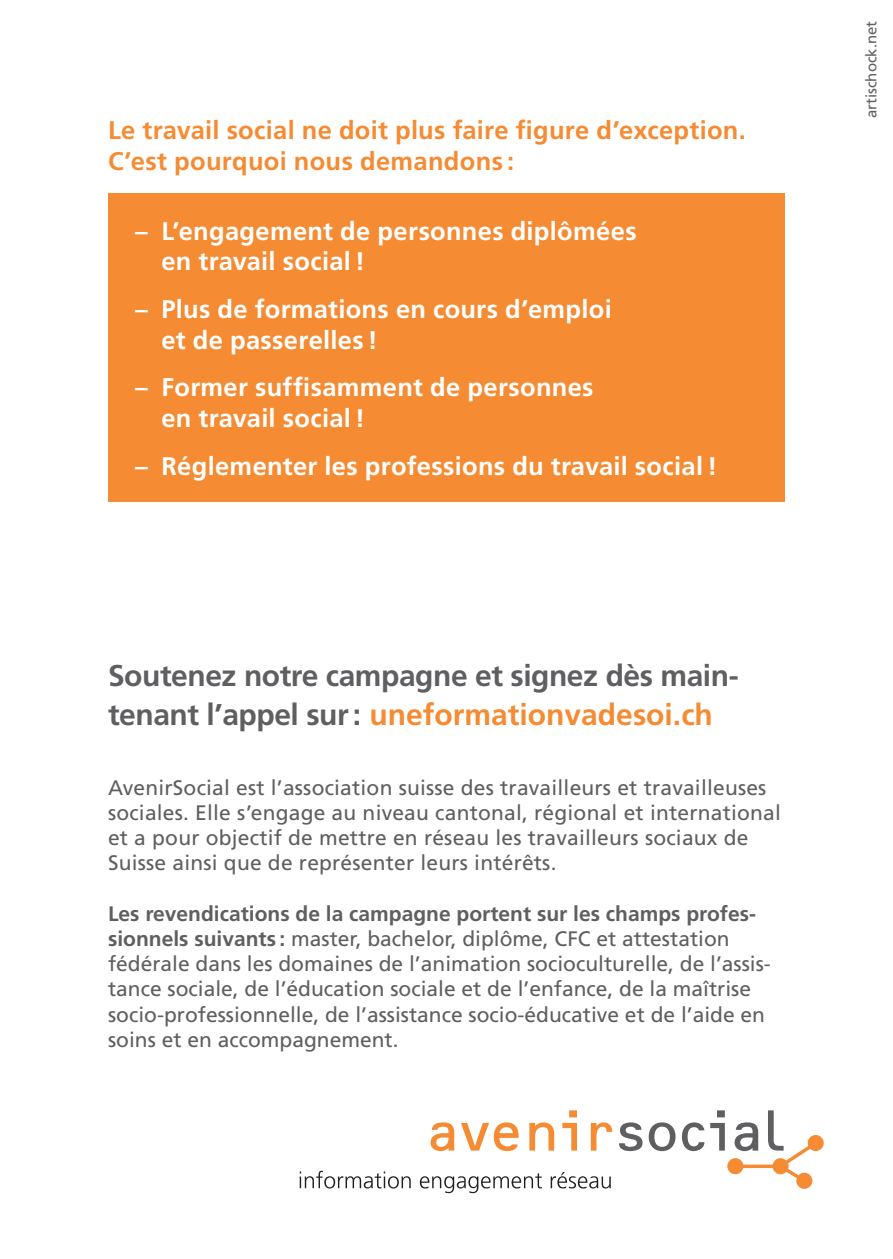
<style>
.page{position:relative;width:893px;height:1259px;background:#fff}
.page>*{position:absolute;margin:0;border:0;box-sizing:border-box;transform-origin:0 0}
.t1{font:700 30px/39px "Frutiger LT Std";letter-spacing:-.015em;color:#5f5f62}
.t2{font:700 25.5px/30.6px "Frutiger LT Std";letter-spacing:.01em;color:#fff}
.t3{font:700 25.5px/30.6px "Frutiger LT Std";letter-spacing:.01em;color:#f58b32}
.t4{font:21px/25.2px "Frutiger LT Std";color:#5f5f62}
.t5{font:15px "Frutiger LT Std";color:#5f5f62}
.s1{color:#f58b32}
.s2{font-weight:700}
</style>
<div class="page">
<div style="left:108px;top:193px;width:677px;height:309px;background:#f58b32"></div>
<svg style="left:431px;top:1122px;width:23px;height:29px"></svg>
<svg style="left:461px;top:1122px;width:58px;height:29px"></svg>
<svg style="left:529px;top:1122px;width:25px;height:28px"></svg>
<svg style="left:562px;top:1110px;width:15px;height:40px"></svg>
<svg style="left:591px;top:1122px;width:21px;height:28px"></svg>
<svg style="left:619px;top:1122px;width:23px;height:29px"></svg>
<svg style="left:649px;top:1122px;width:26px;height:29px"></svg>
<svg style="left:682px;top:1122px;width:22px;height:29px"></svg>
<svg style="left:710px;top:1110px;width:114px;height:78px"></svg>
<svg style="left:300px;top:1170px;width:311px;height:23px"></svg>
<p class="t3" style="left:108px;top:115px;width:639px">Le travail social ne doit plus faire figure d’exception.<br>C’est pourquoi nous demandons :</p>
<p class="t2" style="left:161px;top:216px;width:477px;text-indent:-26px">– L’engagement de personnes diplômées en travail social !</p>
<p class="t2" style="left:161px;top:294px;width:452px;text-indent:-26px">– Plus de formations en cours d’emploi et de passerelles !</p>
<p class="t2" style="left:161px;top:372px;width:434px;text-indent:-26px">– Former suffisamment de personnes en travail social !</p>
<p class="t2" style="left:135px;top:450px;width:583px">– Réglementer les professions du travail social!</p>
<h1 class="t1" style="left:108px;top:656px;width:632px">Soutenez notre campagne et signez dès main&shy;tenant l’appel sur: <span class="s1">uneformationvadesoi.ch</span></h1>
<p class="t4" style="left:108px;top:775px;width:674px">AvenirSocial est l’association suisse des travailleurs et travailleuses sociales. Elle s’engage au niveau cantonal, régional et international et a pour objectif de mettre en réseau les travailleurs sociaux de Suisse ainsi que de représenter leurs intérêts.</p>
<p class="t4" style="left:108px;top:901px;width:664px"><span class="s2">Les revendications de la campagne portent sur les champs profes&shy;sionnels suivants :</span> master, bachelor, diplôme, CFC et attestation fédérale dans les domaines de l’animation socioculturelle, de l’assis&shy;tance sociale, de l’éducation sociale et de l’enfance, de la maîtrise socio-professionnelle, de l’assistance socio-éducative et de l’aide en soins et en accompagnement.</p>
<p class="t5" style="left:863px;top:118px;width:99px;rotate:-90deg">artischock.net</p>
</div>
